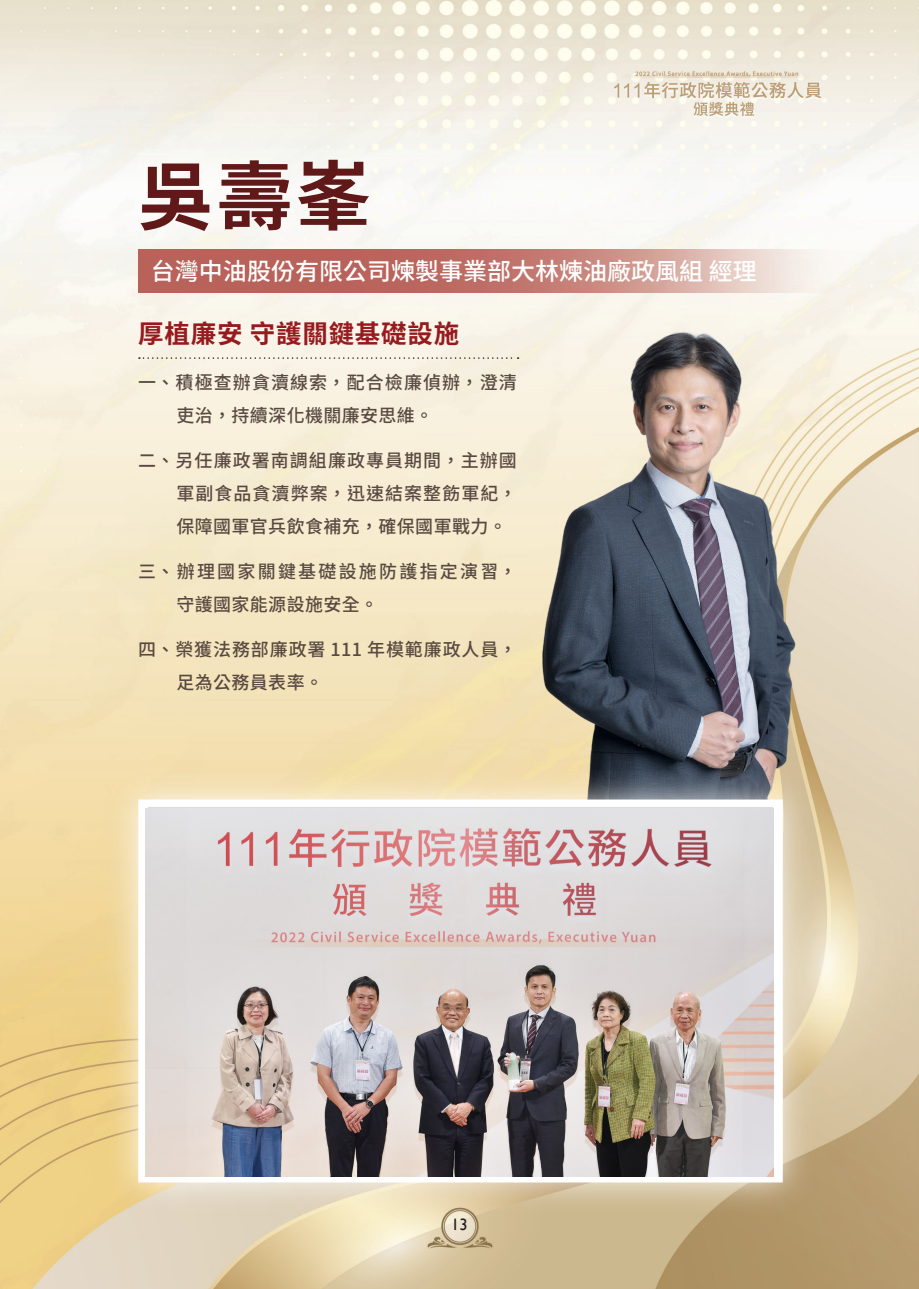
<style>
.page{position:relative;width:919px;height:1289px;background:#fff}
.page>*{position:absolute;margin:0;border:0;box-sizing:border-box;transform-origin:0 0}
.t1{font:700 75px "Source Han Sans TC";color:#601819}
.t2{font:700 25.5px "Source Han Sans TC";letter-spacing:.03em;color:#961b1e}
.t3{font:500 24px "Source Han Sans TC";color:#fff}
.t4{font:500 18px/33px "Source Han Sans TC";letter-spacing:.055em;color:#594a41}
.t5{font:500 18px/33px "Source Han Sans TC";letter-spacing:.125em;color:#594a41}
.t6{font:16.5px "Gill Sans";color:#231f20}
</style>
<div class="page">
<img style="left:0;top:0;width:918px;height:770px">
<img style="left:138px;top:249px;width:712px;height:44px">
<svg style="left:139px;top:357px;width:379px;height:2px"></svg>
<img style="left:534px;top:320px;width:316px;height:450px">
<img style="left:26px;top:770px;width:892px;height:518px">
<img style="left:146px;top:808px;width:627px;height:368px">
<img style="left:0;top:770px;width:26px;height:518px">
<p class="t1" style="left:138px;top:154px;width:234px">吳壽峯</p>
<p class="t3" style="left:151px;top:258px;width:607px">台灣中油股份有限公司煉製事業部大林煉油廠政風組 經理</p>
<p class="t2" style="left:138px;top:319px;width:322px">厚植廉安守護關鍵基礎設施</p>
<p class="t4" style="left:176px;top:366px;width:342px;text-indent:-38px">一、積極查辦貪瀆線索，配合檢廉偵辦，澄清吏治，持續深化機關廉安思維。</p>
<p class="t4" style="left:176px;top:444px;width:342px;text-align:justify;text-indent:-38px">二、另任廉政署南調組廉政專員期間，主辦國軍副食品貪瀆弊案，迅速結案整飭軍紀，保障國軍官兵飲食補充，確保國軍戰力。</p>
<p class="t5" style="left:176px;top:555px;width:342px;text-indent:-38px">三、辦理國家關鍵基礎設施防護指定演習，守護國家能源設施安全。</p>
<p class="t4" style="left:176px;top:633px;width:342px;text-indent:-38px">四、榮獲法務部廉政署 111 年模範廉政人員，足為公務員表率。</p>
<p class="t6" style="left:451px;top:1215px;width:18px">13</p>
</div>
